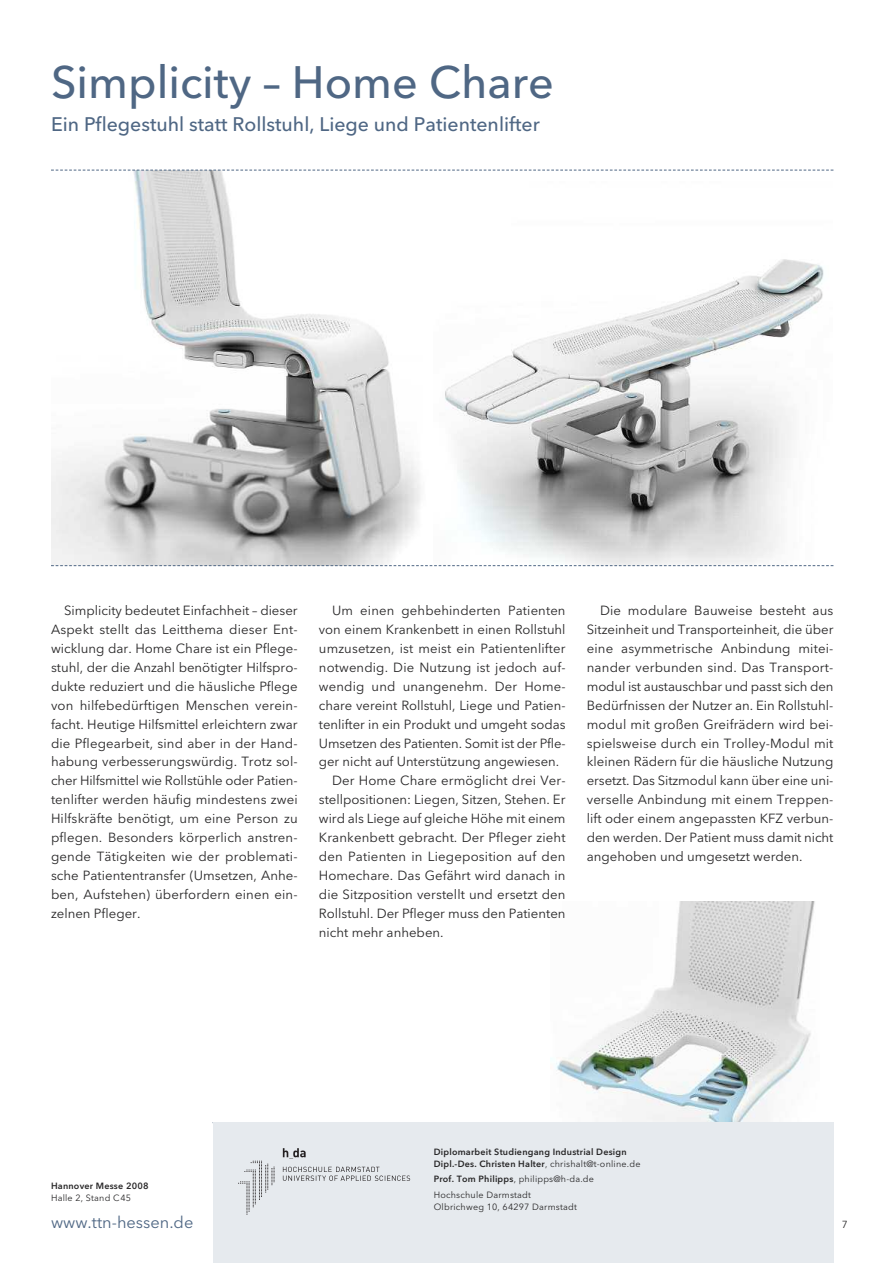
<style>
.page{position:relative;width:893px;height:1263px;background:#fff}
.page>*{position:absolute;margin:0;border:0;box-sizing:border-box;transform-origin:0 0}
.t1{font:500 45px "Avenir Next LT Pro";color:#4f6784}
.t2{font:500 19.5px "Avenir Next LT Pro";color:#4f6784}
.t3{font:16.35px "Avenir Next LT Pro";color:#4f6784}
.t4{font:13.2px/18.9px "Avenir Next LT Pro";color:#272627;text-align:justify}
.t5{font:10.2px "Avenir Next LT Pro";color:#272627}
.t6{font:600 9px/12px "Avenir Next LT Pro";letter-spacing:.025em;color:#272627}
.t7{font:9px/15.5px "Avenir Next LT Pro";letter-spacing:.025em;color:#272627}
.s1{font-weight:400}
.s2{font-weight:600}
</style>
<div class="page">
<img style="left:551px;top:901px;width:264px;height:221px">
<img style="left:51px;top:171px;width:370px;height:394px">
<img style="left:445px;top:259px;width:379px;height:306px">
<svg style="left:213px;top:1122px;width:620px;height:1px"></svg>
<div style="left:213px;top:1123px;width:620px;height:140px;background:#e6eaee"></div>
<svg style="left:238px;top:1161px;width:37px;height:54px"></svg>
<svg style="left:283px;top:1148px;width:23px;height:10px"></svg>
<svg style="left:283px;top:1167px;width:127px;height:14px"></svg>
<svg style="left:51px;top:565px;width:782px;height:1px"></svg>
<svg style="left:51px;top:170px;width:782px;height:1px"></svg>
<h1 class="t1" style="left:51px;top:66px;width:504px">Simplicity – Home Chare</h1>
<h2 class="t2" style="left:51px;top:117px;width:490px">Ein Pflegestuhl statt Rollstuhl, Liege und Patientenlifter</h2>
<p class="t4" style="left:51px;top:603px;width:248px;text-indent:13px">Simplicity bedeutet Einfachheit – dieser Aspekt stellt das Leitthema dieser Ent&shy;wicklung dar. Home Chare ist ein Pflege&shy;stuhl, der die Anzahl benötigter Hilfspro&shy;dukte reduziert und die häusliche Pflege von hilfebedürftigen Menschen verein&shy;facht. Heutige Hilfsmittel erleichtern zwar die Pflegearbeit, sind aber in der Hand&shy;habung verbesserungswürdig. Trotz sol&shy;cher Hilfsmittel wie Rollstühle oder Patien&shy;tenlifter werden häufig mindestens zwei Hilfskräfte benötigt, um eine Person zu pflegen. Besonders körperlich anstren&shy;gende Tätigkeiten wie der problemati&shy;sche Patiententransfer (Umsetzen, Anhe&shy;ben, Aufstehen) überfordern einen ein&shy;zelnen Pfleger.</p>
<p class="t4" style="left:332px;top:603px;width:235px">Um einen gehbehinderten Patienten</p>
<p class="t4" style="left:319px;top:622px;width:248px">von einem Krankenbett in einen Rollstuhl</p>
<p class="t4" style="left:319px;top:640px;width:248px">umzusetzen, ist meist ein Patientenlifter</p>
<p class="t4" style="left:319px;top:659px;width:248px">notwendig. Die Nutzung ist jedoch auf-</p>
<p class="t4" style="left:319px;top:678px;width:248px">wendig und unangenehm. Der Home-</p>
<p class="t4" style="left:319px;top:697px;width:248px">chare vereint Rollstuhl, Liege und Patien-</p>
<p class="t4" style="left:319px;top:716px;width:248px">tenlifter in ein Produkt und umgeht sodas</p>
<p class="t4" style="left:319px;top:735px;width:248px">Umsetzen des Patienten. Somit ist der Pfle-</p>
<p class="t4" style="left:319px;top:754px;width:242px">ger nicht auf Unterstützung angewiesen.</p>
<p class="t4" style="left:332px;top:773px;width:235px">Der Home Chare ermöglicht drei Ver-</p>
<p class="t4" style="left:319px;top:792px;width:248px">stellpositionen: Liegen, Sitzen, Stehen. Er</p>
<p class="t4" style="left:319px;top:811px;width:248px">wird als Liege auf gleiche Höhe mit einem</p>
<p class="t4" style="left:319px;top:829px;width:248px">Krankenbett gebracht. Der Pfleger zieht</p>
<p class="t4" style="left:319px;top:848px;width:248px">den Patienten in Liegeposition auf den</p>
<p class="t4" style="left:319px;top:867px;width:248px">Homechare. Das Gefährt wird danach in</p>
<p class="t4" style="left:319px;top:886px;width:248px">die Sitzposition verstellt und ersetzt den</p>
<p class="t4" style="left:319px;top:905px;width:248px">Rollstuhl. Der Pfleger muss den Patienten</p>
<p class="t4" style="left:319px;top:924px;width:126px">nicht mehr anheben.</p>
<p class="t4" style="left:587px;top:603px;width:248px;text-indent:13px">Die modulare Bauweise besteht aus Sitzeinheit und Transporteinheit, die über eine asymmetrische Anbindung mitei&shy;nander verbunden sind. Das Transport&shy;modul ist austauschbar und passt sich den Bedürfnissen der Nutzer an. Ein Rollstuhl&shy;modul mit großen Greifrädern wird bei&shy;spielsweise durch ein Trolley-Modul mit kleinen Rädern für die häusliche Nutzung ersetzt. Das Sitzmodul kann über eine uni&shy;verselle Anbindung mit einem Treppen&shy;lift oder einem angepassten KFZ verbun&shy;den werden. Der Patient muss damit nicht angehoben und umgesetzt werden.</p>
<p class="t6" style="left:51px;top:1181px;width:99px">Hannover Messe 2008</p>
<p class="t7" style="left:51px;top:1191px;width:81px">Halle 2, Stand C45</p>
<p class="t6" style="left:434px;top:1147px;width:208px">Diplomarbeit Studiengang Industrial Design<br>Dipl.-Des. Christen Halter<span class="s1">, chrishalt@t-online.de</span></p>
<p class="t7" style="left:434px;top:1172px;width:162px"><span class="s2">Prof. Tom Philipps</span>, philipps@h-da.de<br>Hochschule Darmstadt</p>
<p class="t7" style="left:434px;top:1200px;width:145px">Olbrichweg 10, 64297 Darmstadt</p>
<p class="t3" style="left:51px;top:1216px;width:144px">www.ttn-hessen.de</p>
<p class="t5" style="left:842px;top:1221px;width:7px">7</p>
</div>
